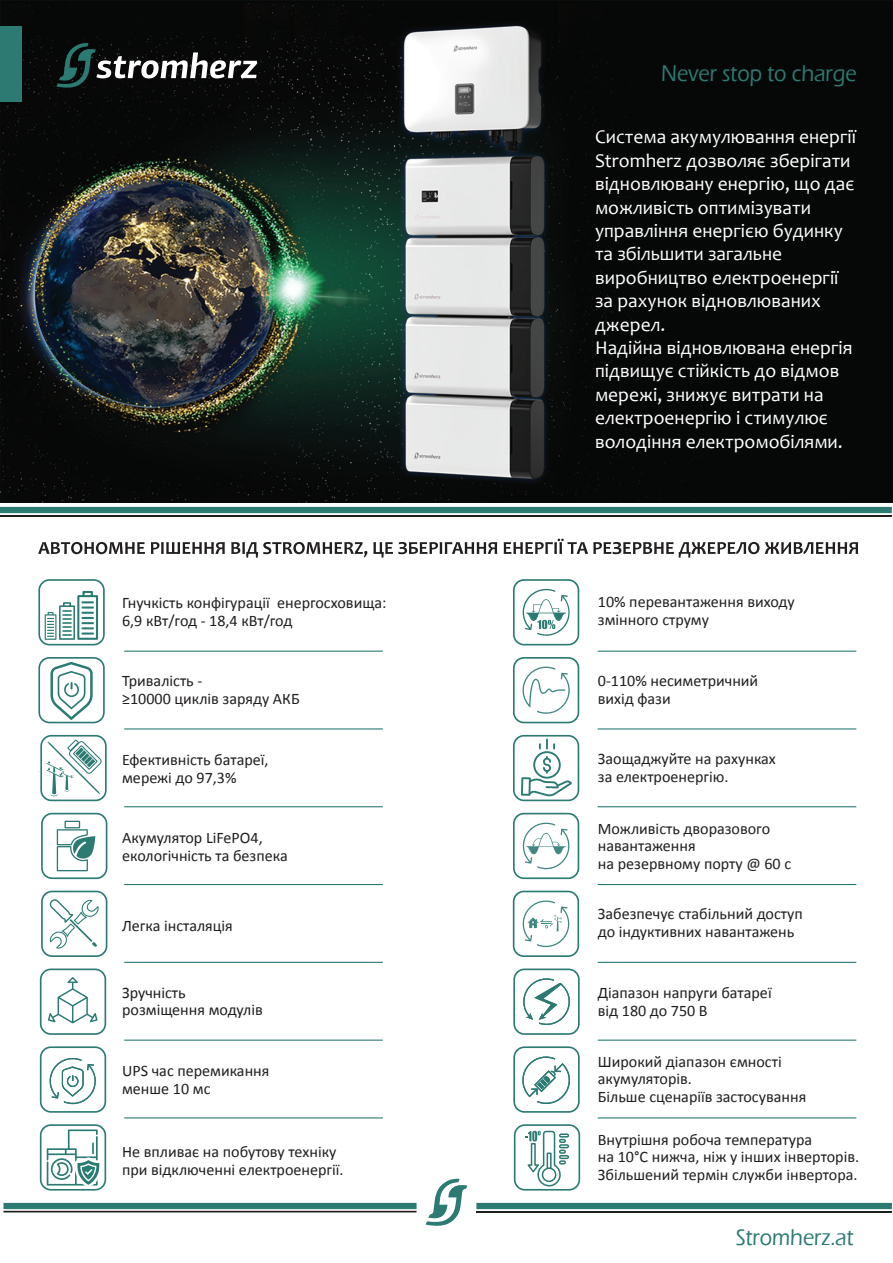
<style>
.page{position:relative;width:893px;height:1263px;background:#fff}
.page>*{position:absolute;margin:0;border:0;box-sizing:border-box;transform-origin:0 0}
.t1{font:500 23.4px "Eras ITC";color:#2b7b73;scale:.89 1}
.t2{font:19.5px/23.4px "Candara";color:#fff}
.t3{font:16.05px/17.5px "Calibri";color:#211e1e}
</style>
<div class="page">
<img style="left:0;top:0;width:893px;height:502px">
<svg style="left:56px;top:43px;width:201px;height:45px;background:#343b39"></svg>
<div style="left:0;top:26px;width:22px;height:76px;background:#2b7b73"></div>
<svg style="left:476px;top:1203px;width:416px;height:7px;background:#458b84"></svg>
<hr style="left:476px;top:1211px;width:416px;height:1px;background:#211e1e">
<svg style="left:3px;top:1203px;width:414px;height:9px;background:#518781"></svg>
<svg style="left:426px;top:1178px;width:41px;height:48px"></svg>
<svg style="left:0;top:507px;width:892px;height:7px;background:#458b84"></svg>
<hr style="left:0;top:515px;width:892px;height:1px;background:#211e1e">
<svg style="left:38px;top:657px;width:67px;height:66px"></svg>
<svg style="left:38px;top:579px;width:67px;height:66px"></svg>
<svg style="left:513px;top:579px;width:66px;height:66px"></svg>
<svg style="left:41px;top:813px;width:66px;height:66px"></svg>
<svg style="left:38px;top:735px;width:69px;height:66px"></svg>
<svg style="left:40px;top:968px;width:66px;height:67px"></svg>
<svg style="left:40px;top:1046px;width:66px;height:67px"></svg>
<svg style="left:41px;top:891px;width:66px;height:66px"></svg>
<svg style="left:38px;top:542px;width:107px;height:12px"></svg>
<svg style="left:151px;top:542px;width:74px;height:12px"></svg>
<svg style="left:231px;top:542px;width:136px;height:16px"></svg>
<svg style="left:373px;top:542px;width:124px;height:16px"></svg>
<svg style="left:504px;top:539px;width:354px;height:19px"></svg>
<svg style="left:513px;top:657px;width:66px;height:66px"></svg>
<svg style="left:513px;top:735px;width:66px;height:66px"></svg>
<svg style="left:513px;top:813px;width:66px;height:66px"></svg>
<svg style="left:513px;top:891px;width:66px;height:66px"></svg>
<svg style="left:513px;top:968px;width:67px;height:67px"></svg>
<svg style="left:513px;top:1046px;width:67px;height:67px"></svg>
<svg style="left:40px;top:1124px;width:66px;height:66px"></svg>
<svg style="left:514px;top:1124px;width:66px;height:66px"></svg>
<hr style="left:124px;top:651px;width:259px;height:1px;background:#2b7b73">
<hr style="left:124px;top:728px;width:259px;height:1px;background:#2b7b73">
<hr style="left:124px;top:806px;width:259px;height:1px;background:#2b7b73">
<hr style="left:124px;top:884px;width:259px;height:1px;background:#2b7b73">
<hr style="left:124px;top:962px;width:259px;height:1px;background:#2b7b73">
<hr style="left:124px;top:1039px;width:259px;height:2px;background:#2b7b73">
<hr style="left:124px;top:1117px;width:259px;height:1px;background:#2b7b73">
<hr style="left:598px;top:651px;width:258px;height:1px;background:#2b7b73">
<hr style="left:598px;top:728px;width:258px;height:1px;background:#2b7b73">
<hr style="left:598px;top:806px;width:258px;height:1px;background:#2b7b73">
<hr style="left:598px;top:884px;width:258px;height:1px;background:#2b7b73">
<hr style="left:598px;top:962px;width:258px;height:1px;background:#2b7b73">
<hr style="left:598px;top:1039px;width:258px;height:2px;background:#2b7b73">
<hr style="left:598px;top:1117px;width:258px;height:1px;background:#2b7b73">
<p class="t3" style="left:122px;top:594px;width:266px">Гнучкість конфігурації енергосховища:<br>6,9 кВт/год - 18,4 кВт/год</p>
<p class="t3" style="left:122px;top:672px;width:179px">Тривалість -<br>≥10000 циклів заряду АКБ</p>
<p class="t3" style="left:122px;top:751px;width:148px">Ефективність батареї, мережі до 97,3%</p>
<p class="t3" style="left:122px;top:829px;width:167px">Акумулятор LiFePO4, екологічність та безпека</p>
<p class="t3" style="left:122px;top:917px;width:112px">Легка інсталяція</p>
<p class="t3" style="left:122px;top:984px;width:142px">Зручність розміщення модулів</p>
<p class="t3" style="left:122px;top:1062px;width:149px">UPS час перемикання менше 10 мс</p>
<p class="t3" style="left:122px;top:1143px;width:223px">Не впливає на побутову техніку при відключенні електроенергії.</p>
<h1 class="t1" style="left:661px;top:60px;width:221px">Never stop to charge</h1>
<p class="t2" style="left:595px;top:125px;width:262px">Система акумулювання енергії<br>Stromherz дозволяє зберігати відновлювану енергію, що дає можливість оптимізувати управління енергією будинку та збільшити загальне виробництво електроенергії за рахунок відновлюваних джерел.<br>Надійна відновлювана енергія підвищує стійкість до відмов мережі, знижує витрати на електроенергію і стимулює володіння електромобілями.</p>
<p class="t3" style="left:598px;top:593px;width:198px">10% перевантаження виходу змінного струму</p>
<p class="t3" style="left:598px;top:672px;width:162px">0-110% несиметричний вихід фази</p>
<p class="t3" style="left:598px;top:750px;width:180px">Заощаджуйте на рахунках за електроенергію.</p>
<p class="t3" style="left:598px;top:819px;width:195px">Можливість дворазового навантаження<br>на резервному порту @ 60 с</p>
<p class="t3" style="left:598px;top:905px;width:206px">Забезпечує стабільний доступ до індуктивних навантажень</p>
<p class="t3" style="left:598px;top:984px;width:175px">Діапазон напруги батареї від 180 до 750 В</p>
<p class="t3" style="left:598px;top:1053px;width:210px">Широкий діапазон ємності акумуляторів.<br>Більше сценаріїв застосування</p>
<p class="t3" style="left:598px;top:1131px;width:263px">Внутрішня робоча температура<br>на 10°C нижча, ніж у інших інверторів.<br>Збільшений термін служби інвертора.</p>
<h1 class="t1" style="left:736px;top:1224px;width:134px">Stromherz.at</h1>
</div>
